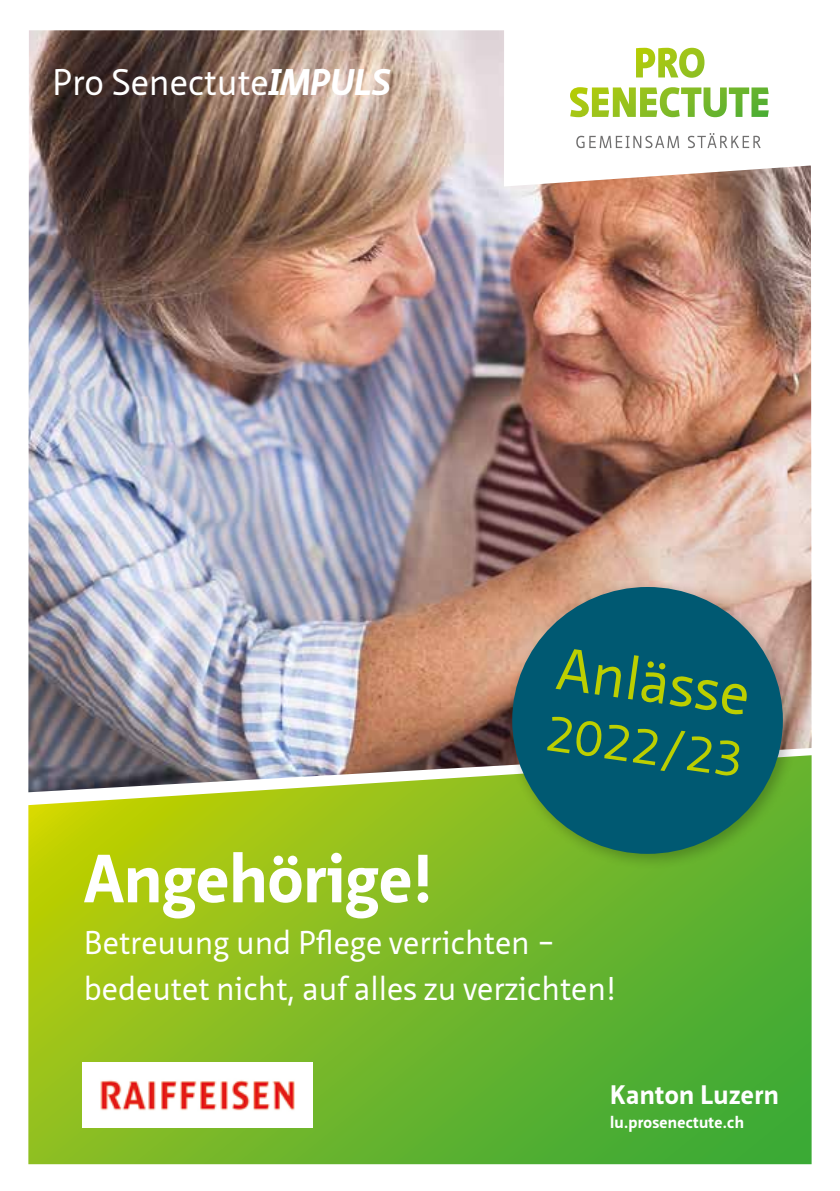
<style>
.page{position:relative;width:840px;height:1191px;background:#fff}
.page>*{position:absolute;margin:0;border:0;box-sizing:border-box;transform-origin:0 0}
.t1{font:700 66px "Neue Sans Pro";color:#fff}
.t2{font:58px "Neue Sans Pro";color:#bccf00}
.t3{font:48px "Neue Sans Pro";color:#bccf00}
.t4{font:36px "Neue Sans Pro";color:#fff}
.t5{font:32px/46px "Neue Sans Pro";color:#fff}
.t6{font:700 26px "Neue Sans Pro";letter-spacing:.015em;color:#fff}
.t7{font:700 16px "Neue Sans Pro";letter-spacing:.015em;color:#fff}
.s1{font-weight:700;font-style:italic}
</style>
<div class="page">
<img style="left:28px;top:30px;width:783px;height:725px">
<svg style="left:503px;top:30px;width:308px;height:156px"></svg>
<svg style="left:576px;top:123px;width:194px;height:25px"></svg>
<svg style="left:569px;top:38px;width:209px;height:79px"></svg>
<svg style="left:28px;top:755px;width:783px;height:409px;background:#7cb72d"></svg>
<div style="left:504px;top:579px;width:294px;height:291px;background:#000;opacity:.25"></div>
<div style="left:512px;top:587px;width:270px;height:267px;background:#005972;border-radius:50%"></div>
<img style="left:82px;top:1062px;width:230px;height:65px">
<p class="t4" style="left:52px;top:59px;width:339px">Pro Senectute<span class="s1">IMPULS</span></p>
<h2 class="t2" style="left:562px;top:630px;width:195px;rotate:8deg">Anlässe</h2>
<h3 class="t3" style="left:550px;top:702px;width:200px;rotate:8deg">2022/23</h3>
<h1 class="t1" style="left:84px;top:835px;width:351px">Angehörige!</h1>
<p class="t5" style="left:84px;top:919px;width:533px">Betreuung und Pflege verrichten − bedeutet nicht, auf alles zu verzichten!</p>
<p class="t6" style="left:609px;top:1077px;width:170px">Kanton Luzern</p>
<p class="t7" style="left:609px;top:1111px;width:135px">lu.prosenectute.ch</p>
</div>
